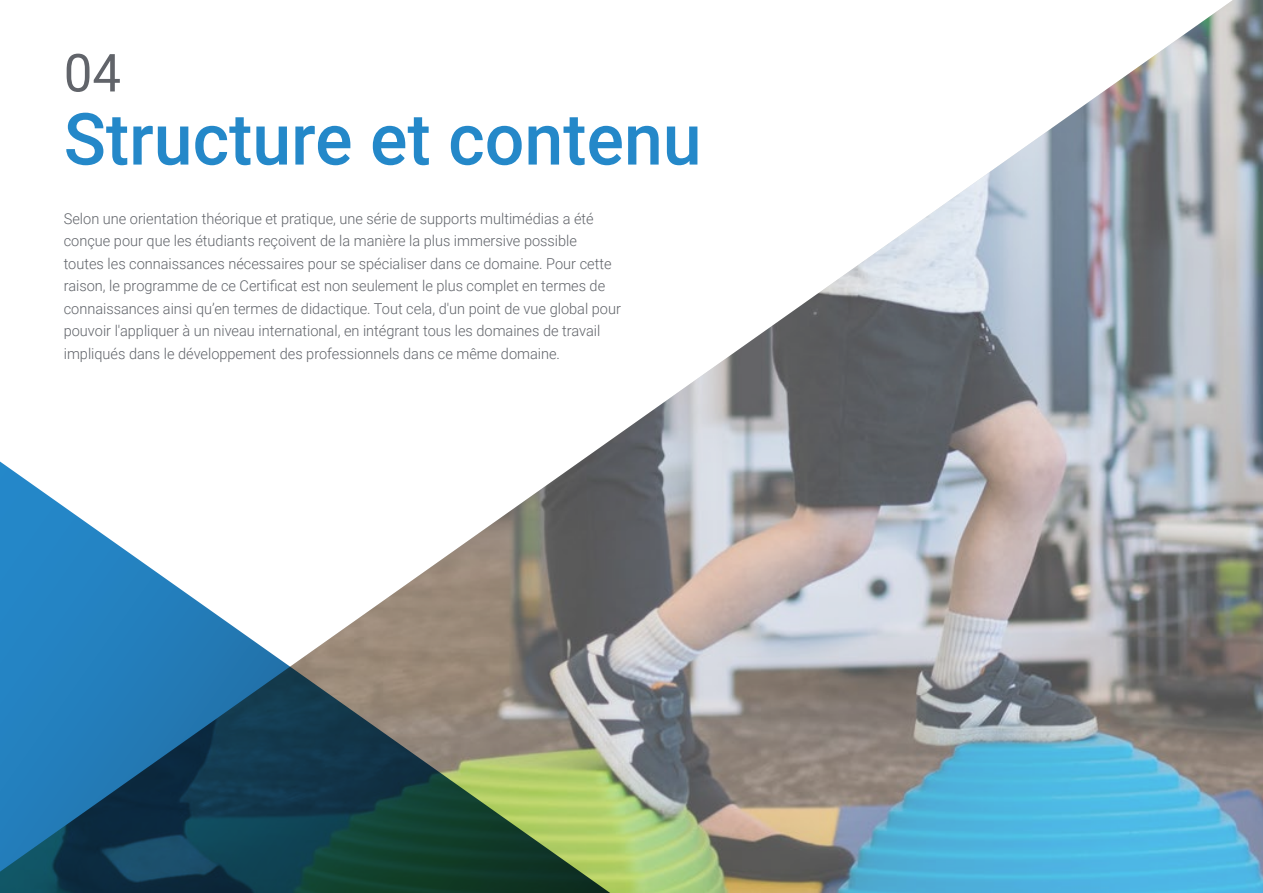
<style>
.page{position:relative;width:1263px;height:893px;background:#fff}
.page>*{position:absolute;margin:0;border:0;box-sizing:border-box;transform-origin:0 0}
.t1{font:500 72px "Roboto";color:#2488c9}
.t2{font:52.5px "Roboto";color:#61646a}
.t3{font:300 15px/22.5px "Roboto";color:#61646a}
</style>
<div class="page">
<img style="left:602px;top:0;width:661px;height:893px">
<svg style="left:0;top:446px;width:640px;height:447px"></svg>
<h2 class="t2" style="left:64px;top:36px;width:59px">04</h2>
<h1 class="t1" style="left:64px;top:89px;width:639px">Structure et contenu</h1>
<p class="t3" style="left:64px;top:207px;width:559px">Selon une orientation théorique et pratique, une série de supports multimédias a été conçue pour que les étudiants reçoivent de la manière la plus immersive possible toutes les connaissances nécessaires pour se spécialiser dans ce domaine. Pour cette raison, le programme de ce Certificat est non seulement le plus complet en termes de connaissances ainsi qu’en termes de didactique. Tout cela, d'un point de vue global pour pouvoir l'appliquer à un niveau international, en intégrant tous les domaines de travail impliqués dans le développement des professionnels dans ce même domaine.</p>
</div>
